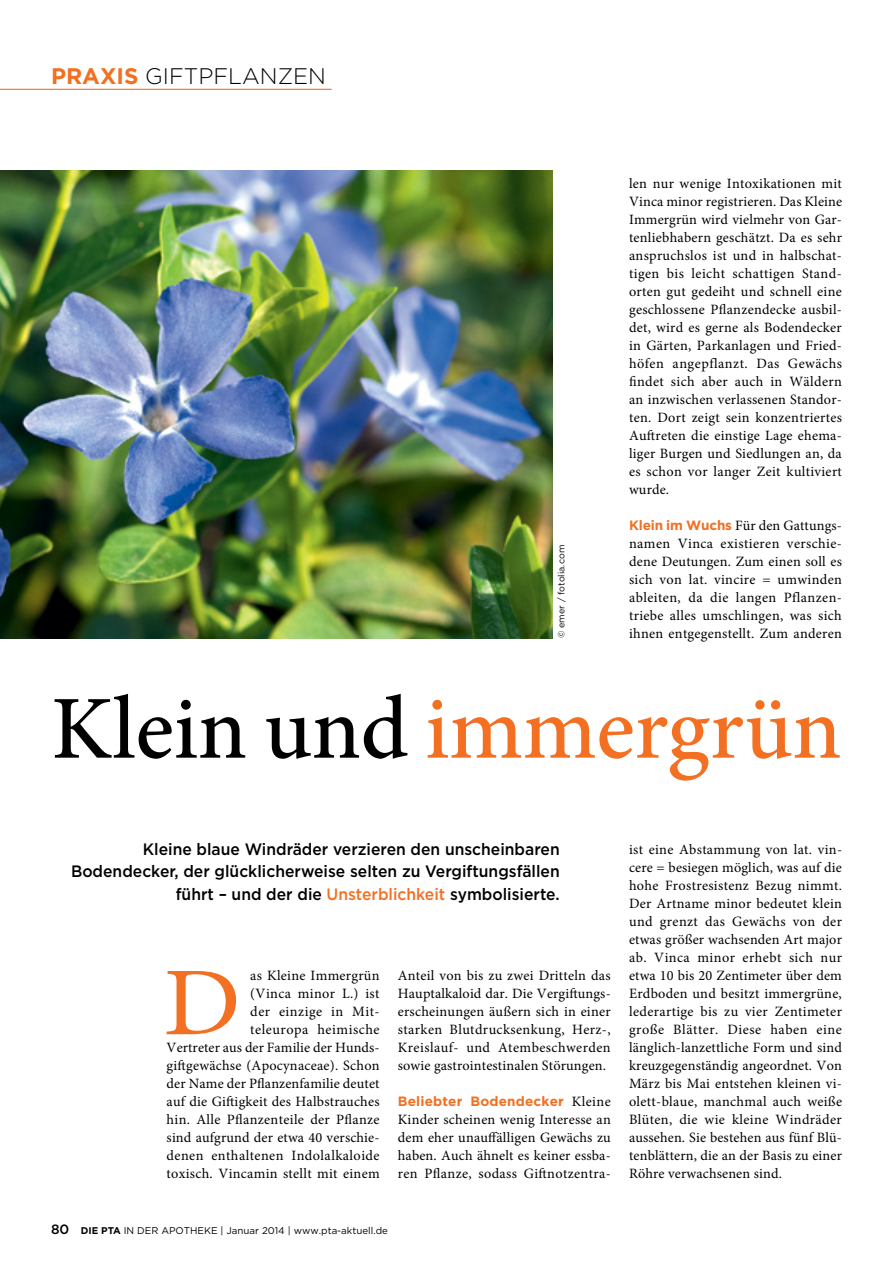
<style>
.page{position:relative;width:893px;height:1263px;background:#fff}
.page>*{position:absolute;margin:0;border:0;box-sizing:border-box;transform-origin:0 0}
.t1{font:97.2px "Minion Pro";color:#f36f21;scale:1.09 1}
.t2{font:500 90px "Minion Pro";letter-spacing:-.005em;color:#f36f21}
.t3{font:300 22.5px "Gotham";color:#000}
.t4{font:500 16.5px/22.5px "Gotham";color:#000;text-align:right;scale:.95 1}
.t5{font:14.25px/18px "Minion Pro";letter-spacing:.015em;color:#000;text-align:justify}
.t6{font:700 13.5px "Gotham";letter-spacing:.015em;color:#f36f21}
.t7{font:9.75px "Gotham";color:#000}
.t8{font:9px "Gotham";color:#000}
.s1{font-weight:700;color:#f36f21}
.s2{font-family:"Gotham";font-weight:700;font-size:13.5px;color:#f36f21}
.s3{color:#000}
.s4{color:#f36f21}
.s5{font-family:"Minion Pro";font-weight:400;font-size:14.25px;color:#000}
.s6{font-weight:500;font-size:13.5px}
.s7{font-weight:700}
</style>
<div class="page">
<hr style="left:0;top:89px;width:332px;height:1px;background:#f36f21">
<img style="left:0;top:170px;width:553px;height:468px">
<h3 class="t3" style="left:51px;top:62px;width:276px"><span class="s1">PRAXIS</span> GIFTPFLANZEN</h3>
<p class="t8" style="left:555px;top:638px;width:95px;rotate:-90deg">© emer / fotolia.com</p>
<p class="t5" style="left:629px;top:175px;width:215px">len nur wenige Intoxikationen mit Vinca minor registrieren. Das Kleine Immergrün wird vielmehr von Gar&shy;tenliebhabern geschätzt. Da es sehr anspruchslos ist und in halbschat&shy;tigen bis leicht schattigen Stand&shy;orten gut gedeiht und schnell eine geschlossene Pflanzendecke ausbil&shy;det, wird es gerne als Bodendecker in Gärten, Parkanlagen und Fried&shy;höfen angepflanzt. Das Gewächs findet sich aber auch in Wäldern an inzwischen verlassenen Standor&shy;ten. Dort zeigt sein konzentriertes Auftreten die einstige Lage ehema&shy;liger Burgen und Siedlungen an, da es schon vor langer Zeit kultiviert wurde.</p>
<p class="t5" style="left:629px;top:517px;width:215px"><span class="s2">Klein im Wuchs</span> Für den Gattungs&shy;namen Vinca existieren verschie&shy;dene Deutungen. Zum einen soll es sich von lat. vincire = umwinden ableiten, da die langen Pflanzen&shy;triebe alles umschlingen, was sich ihnen entgegenstellt. Zum anderen</p>
<h2 class="t2" style="left:51px;top:668px;width:792px"><span class="s3">Klein und</span> immergrün</h2>
<p class="t4" style="left:71px;top:838px;width:516px">Kleine blaue Windräder verzieren den unscheinbaren<br>Bodendecker, der glücklicherweise selten zu Vergiftungsfällen führt – und der die <span class="s4">Unsterblichkeit</span> symbolisierte.</p>
<p class="t5" style="left:167px;top:967px;width:215px;text-align:right">as Kleine Immergrün<br>(Vinca minor L.) ist<br>der einzige in Mit-<br>teleuropa heimische<br>Vertreter aus der Familie der Hunds&shy;giftgewächse (Apocynaceae). Schon der Name der Pflanzenfamilie deutet auf die Giftigkeit des Halbstrauches hin. Alle Pflanzenteile der Pflanze sind aufgrund der etwa 40 verschie&shy;denen enthaltenen Indolalkaloide toxisch. Vincamin stellt mit einem</p>
<p class="t5" style="left:398px;top:967px;width:214px">Anteil von bis zu zwei Dritteln das Hauptalkaloid dar. Die Vergiftungs&shy;erscheinungen äußern sich in einer starken Blutdrucksenkung, Herz-, Kreislauf- und Atembeschwerden sowie gastrointestinalen Störungen.</p>
<h1 class="t1" style="left:163px;top:938px;width:73px">D</h1>
<p class="t6" style="left:398px;top:1092px;width:214px">Beliebter Bodendecker <span class="s5">Kleine</span></p>
<p class="t5" style="left:398px;top:1111px;width:214px">Kinder scheinen wenig Interesse an dem eher unauffälligen Gewächs zu haben. Auch ähnelt es keiner essba&shy;ren Pflanze, sodass Giftnotzentra-</p>
<p class="t7" style="left:51px;top:1224px;width:338px"><span class="s6">80</span> <span class="s7">DIE PTA</span> IN DER APOTHEKE | Januar 2014 | www.pta-aktuell.de</p>
<p class="t5" style="left:629px;top:841px;width:215px">ist eine Abstammung von lat. vin&shy;cere = besiegen möglich, was auf die hohe Frostresistenz Bezug nimmt.<br>Der Artname minor bedeutet klein und grenzt das Gewächs von der etwas größer wachsenden Art major ab. Vinca minor erhebt sich nur etwa 10 bis 20 Zentimeter über dem Erdboden und besitzt immergrüne, lederartige bis zu vier Zentimeter große Blätter. Diese haben eine länglich-lanzettliche Form und sind kreuzgegenständig angeordnet. Von März bis Mai entstehen kleinen vi&shy;olett-blaue, manchmal auch weiße Blüten, die wie kleine Windräder aussehen. Sie bestehen aus fünf Blü&shy;tenblättern, die an der Basis zu einer Röhre verwachsenen sind.</p>
</div>
